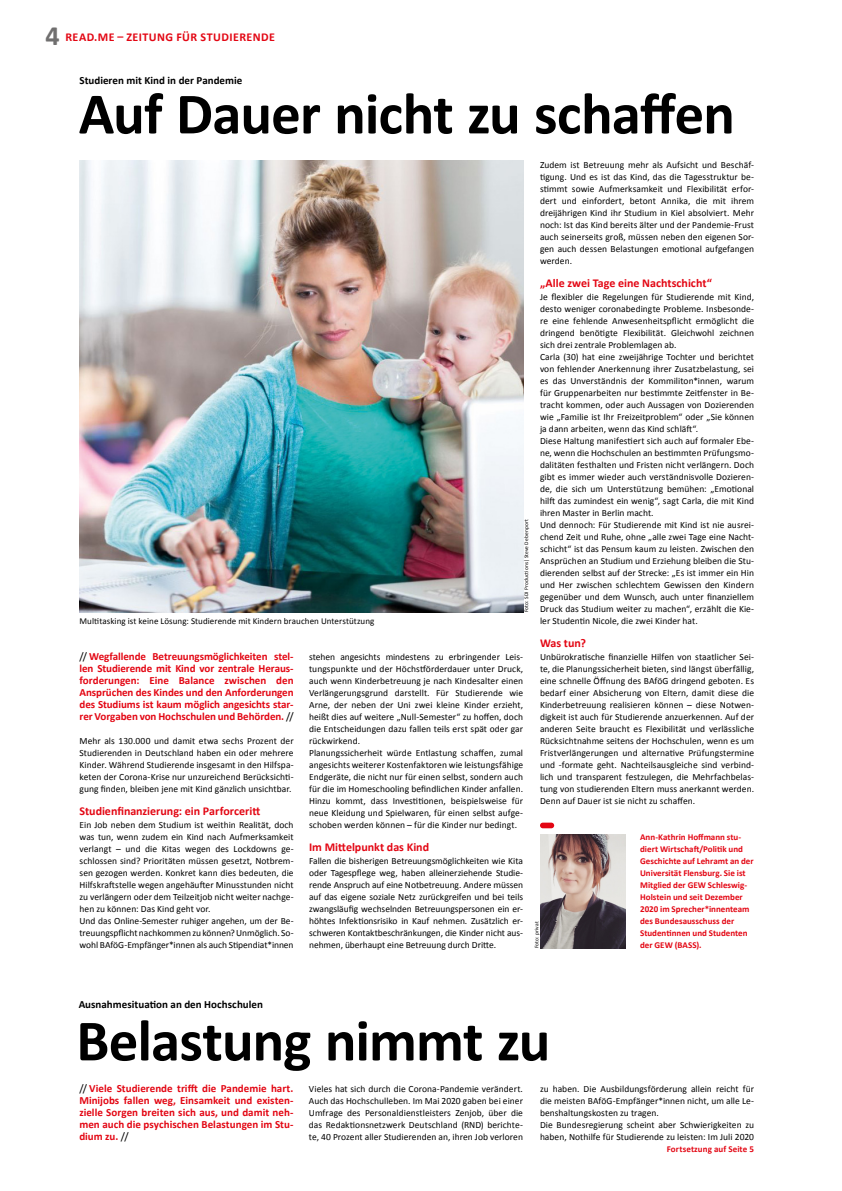
<style>
.page{position:relative;width:842px;height:1191px;background:#fff}
.page>*{position:absolute;margin:0;border:0;box-sizing:border-box;transform-origin:0 0}
.t1{font:700 59px "Calibri";letter-spacing:-.015em;color:#000}
.t2{font:700 28px "Calibri";color:#706f6f}
.t3{font:700 12px "Calibri";color:#e30613}
.t4{font:700 12px "Calibri";letter-spacing:.04em;color:#e30613}
.t5{font:700 11px/12px "Calibri";color:#e30613;text-align:justify}
.t6{font:700 11px "Calibri";color:#000}
.t7{font:9.5px/12px "Calibri";letter-spacing:.005em;color:#000;text-align:justify}
.t8{font:700 9px/12px "Calibri";color:#e30613}
.t9{font:9px "Calibri";letter-spacing:.005em;color:#000}
.t10{font:5.5px "Calibri";letter-spacing:.02em;color:#000}
.s1{font-weight:400;color:#000}
</style>
<div class="page">
<div style="left:540px;top:822px;width:14px;height:6px;background:#e30613;border-radius:3px"></div>
<img style="left:79px;top:160px;width:444px;height:452px">
<img style="left:540px;top:834px;width:86px;height:114px">
<h2 class="t2" style="left:45px;top:18px;width:16px">4</h2>
<p class="t4" style="left:65px;top:29px;width:211px">READ.ME – ZEITUNG FÜR STUDIERENDE</p>
<p class="t6" style="left:80px;top:73px;width:164px">Studieren mit Kind in der Pandemie</p>
<h1 class="t1" style="left:79px;top:76px;width:658px">Auf Dauer nicht zu schaffen</h1>
<p class="t7" style="left:540px;top:159px;width:216px">Zudem ist Betreuung mehr als Aufsicht und Beschäf&shy;tigung. Und es ist das Kind, das die Tagesstruktur be&shy;stimmt sowie Aufmerksamkeit und Flexibilität erfor&shy;dert und einfordert, betont Annika, die mit ihrem dreijährigen Kind ihr Studium in Kiel absolviert. Mehr noch: Ist das Kind bereits älter und der Pandemie-Frust auch seinerseits groß, müssen neben den eigenen Sor&shy;gen auch dessen Belastungen emotional aufgefangen werden.</p>
<p class="t3" style="left:540px;top:275px;width:174px">„Alle zwei Tage eine Nachtschicht“</p>
<p class="t7" style="left:540px;top:291px;width:216px;text-align:left">Je flexibler die Regelungen für Studierende mit Kind, desto weniger coronabedingte Probleme. Insbesonde&shy;re eine fehlende Anwesenheitspflicht ermöglicht die dringend benötigte Flexibilität. Gleichwohl zeichnen sich drei zentrale Problemlagen ab.<br>Carla (30) hat eine zweijährige Tochter und berichtet von fehlender Anerkennung ihrer Zusatzbelastung, sei es das Unverständnis der Kommiliton*innen, warum für Gruppenarbeiten nur bestimmte Zeitfenster in Be&shy;tracht kommen, oder auch Aussagen von Dozierenden wie „Familie ist Ihr Freizeitproblem“ oder „Sie können ja dann arbeiten, wenn das Kind schläft“.<br>Diese Haltung manifestiert sich auch auf formaler Ebe&shy;ne, wenn die Hochschulen an bestimmten Prüfungsmo&shy;dalitäten festhalten und Fristen nicht verlängern. Doch gibt es immer wieder auch verständnisvolle Dozieren&shy;de, die sich um Unterstützung bemühen: „Emotional hilft das zumindest ein wenig“, sagt Carla, die mit Kind ihren Master in Berlin macht.<br>Und dennoch: Für Studierende mit Kind ist nie ausrei&shy;chend Zeit und Ruhe, ohne „alle zwei Tage eine Nacht&shy;schicht“ ist das Pensum kaum zu leisten. Zwischen den Ansprüchen an Studium und Erziehung bleiben die Stu&shy;dierenden selbst auf der Strecke: „Es ist immer ein Hin und Her zwischen schlechtem Gewissen den Kindern gegenüber und dem Wunsch, auch unter finanziellem Druck das Studium weiter zu machen“, erzählt die Kie&shy;ler Studentin Nicole, die zwei Kinder hat.</p>
<p class="t3" style="left:540px;top:635px;width:47px">Was tun?</p>
<p class="t7" style="left:540px;top:651px;width:216px">Unbürokratische finanzielle Hilfen von staatlicher Sei&shy;te, die Planungssicherheit bieten, sind längst überfällig, eine schnelle Öffnung des BAföG dringend geboten. Es bedarf einer Absicherung von Eltern, damit diese die Kinderbetreuung realisieren können – diese Notwen&shy;digkeit ist auch für Studierende anzuerkennen. Auf der anderen Seite braucht es Flexibilität und verlässliche Rücksichtnahme seitens der Hochschulen, wenn es um Fristverlängerungen und alternative Prüfungstermine und -formate geht. Nachteilsausgleiche sind verbind&shy;lich und transparent festzulegen, die Mehrfachbelas&shy;tung von studierenden Eltern muss anerkannt werden.<br>Denn auf Dauer ist sie nicht zu schaffen.</p>
<p class="t8" style="left:640px;top:831px;width:115px">Ann-Kathrin Hoffmann stu&shy;diert Wirtschaft/Politik und<br>Geschichte auf Lehramt an der<br>Universität Flensburg. Sie ist<br>Mitglied der GEW Schleswig-<br>Holstein und seit Dezember<br>2020 im Sprecher*innenteam des Bundesausschuss der<br>Studentinnen und Studenten der GEW (BASS).</p>
<p class="t10" style="left:523px;top:612px;width:94px;rotate:-90deg">Foto: SDI Productions Steve Debenport</p>
<p class="t9" style="left:80px;top:615px;width:296px">Multitasking ist keine Lösung: Studierende mit Kindern brauchen Unterstützung</p>
<p class="t5" style="left:80px;top:650px;width:216px"><span class="s1">//</span> Wegfallende Betreuungsmöglichkeiten stel&shy;len Studierende mit Kind vor zentrale Heraus&shy;forderungen: Eine Balance zwischen den Ansprüchen des Kindes und den Anforderungen des Studiums ist kaum möglich angesichts star&shy;rer Vorgaben von Hochschulen und Behörden. <span class="s1">//</span></p>
<p class="t7" style="left:80px;top:735px;width:216px">Mehr als 130.000 und damit etwa sechs Prozent der Studierenden in Deutschland haben ein oder mehrere Kinder. Während Studierende insgesamt in den Hilfspa&shy;keten der Corona-Krise nur unzureichend Berücksichti&shy;gung finden, bleiben jene mit Kind gänzlich unsichtbar.</p>
<p class="t3" style="left:80px;top:803px;width:182px">Studienfinanzierung: ein Parforceritt</p>
<p class="t7" style="left:80px;top:819px;width:216px;text-align:left">Ein Job neben dem Studium ist weithin Realität, doch was tun, wenn zudem ein Kind nach Aufmerksamkeit verlangt – und die Kitas wegen des Lockdowns ge&shy;schlossen sind? Prioritäten müssen gesetzt, Notbrem&shy;sen gezogen werden. Konkret kann dies bedeuten, die Hilfskraftstelle wegen angehäufter Minusstunden nicht zu verlängern oder dem Teilzeitjob nicht weiter nachge&shy;hen zu können: Das Kind geht vor.<br>Und das Online-Semester ruhiger angehen, um der Be&shy;treuungspflicht nachkommen zu können? Unmöglich. So&shy;wohl BAföG-Empfänger*innen als auch Stipendiat*innen</p>
<p class="t7" style="left:309px;top:651px;width:216px;text-align:left">stehen angesichts mindestens zu erbringender Leis&shy;tungspunkte und der Höchstförderdauer unter Druck, auch wenn Kinderbetreuung je nach Kindesalter einen Verlängerungsgrund darstellt. Für Studierende wie Arne, der neben der Uni zwei kleine Kinder erzieht, heißt dies auf weitere „Null-Semester“ zu hoffen, doch die Entscheidungen dazu fallen teils erst spät oder gar rückwirkend.<br>Planungssicherheit würde Entlastung schaffen, zumal angesichts weiterer Kostenfaktoren wie leistungsfähige Endgeräte, die nicht nur für einen selbst, sondern auch für die im Homeschooling befindlichen Kinder anfallen.<br>Hinzu kommt, dass Investitionen, beispielsweise für neue Kleidung und Spielwaren, für einen selbst aufge&shy;schoben werden können – für die Kinder nur bedingt.</p>
<p class="t3" style="left:309px;top:839px;width:121px">Im Mittelpunkt das Kind</p>
<p class="t7" style="left:309px;top:855px;width:216px">Fallen die bisherigen Betreuungsmöglichkeiten wie Kita oder Tagespflege weg, haben alleinerziehende Studie&shy;rende Anspruch auf eine Notbetreuung. Andere müssen auf das eigene soziale Netz zurückgreifen und bei teils zwangsläufig wechselnden Betreuungspersonen ein er&shy;höhtes Infektionsrisiko in Kauf nehmen. Zusätzlich er&shy;schweren Kontaktbeschränkungen, die Kinder nicht aus&shy;nehmen, überhaupt eine Betreuung durch Dritte.</p>
<p class="t10" style="left:533px;top:948px;width:28px;rotate:-90deg">Foto: privat</p>
<p class="t6" style="left:79px;top:997px;width:186px">Ausnahmesituation an den Hochschulen</p>
<h1 class="t1" style="left:76px;top:1003px;width:476px">Belastung nimmt zu</h1>
<p class="t5" style="left:79px;top:1082px;width:216px"><span class="s1">//</span> Viele Studierende trifft die Pandemie hart.<br>Minijobs fallen weg, Einsamkeit und existen&shy;zielle Sorgen breiten sich aus, und damit neh&shy;men auch die psychischen Belastungen im Stu&shy;dium zu. <span class="s1">//</span></p>
<p class="t7" style="left:309px;top:1083px;width:216px">Vieles hat sich durch die Corona-Pandemie verändert.<br>Auch das Hochschulleben. Im Mai 2020 gaben bei einer Umfrage des Personaldienstleisters Zenjob, über die das Redaktionsnetzwerk Deutschland (RND) berichte&shy;te, 40 Prozent aller Studierenden an, ihren Job verloren</p>
<p class="t7" style="left:540px;top:1083px;width:216px;text-align:left">zu haben. Die Ausbildungsförderung allein reicht für die meisten BAföG-Empfänger*innen nicht, um alle Le&shy;benshaltungskosten zu tragen.<br>Die Bundesregierung scheint aber Schwierigkeiten zu haben, Nothilfe für Studierende zu leisten: Im Juli 2020</p>
<p class="t8" style="left:667px;top:1143px;width:89px">Fortsetzung auf Seite 5</p>
</div>
